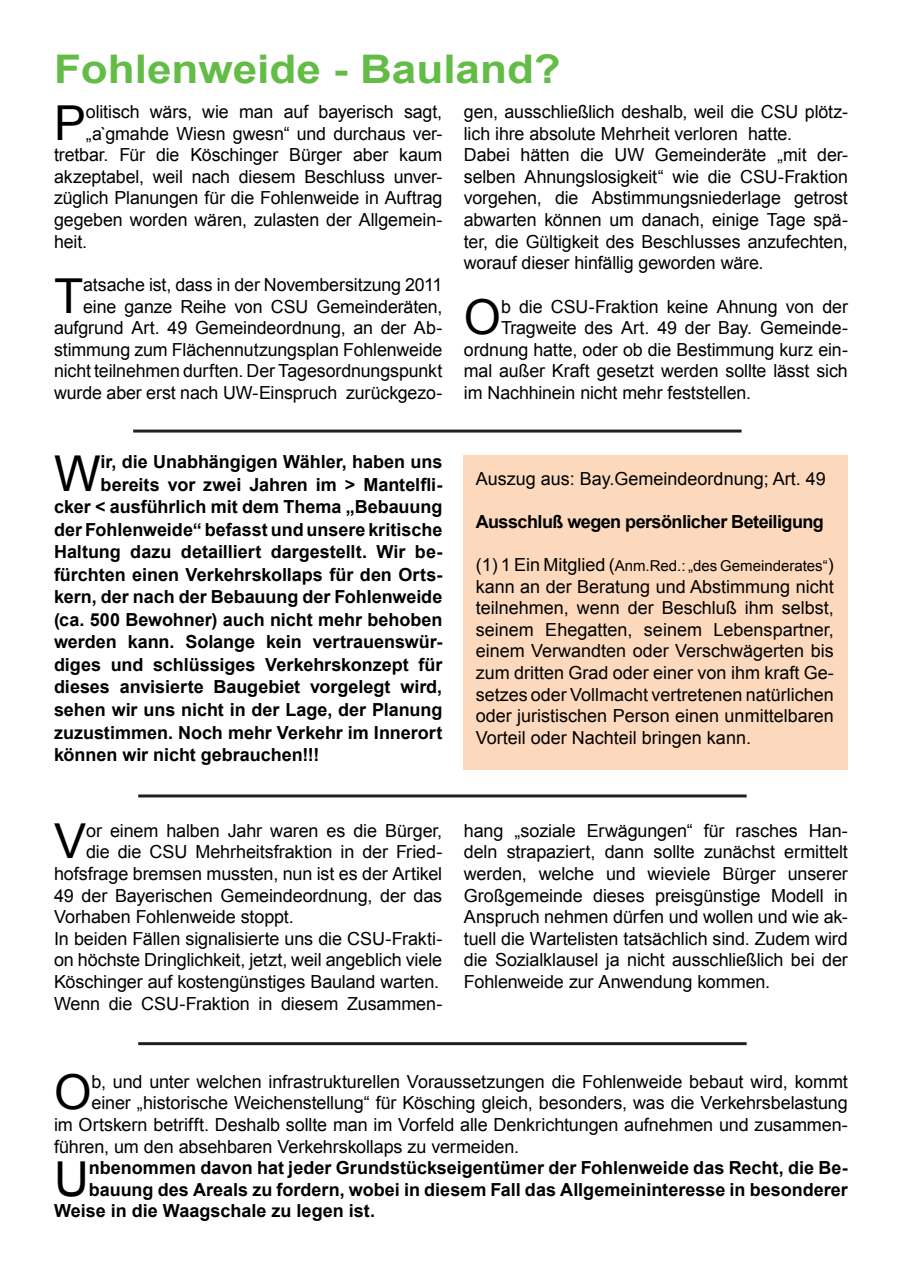
<style>
.page{position:relative;width:902px;height:1272px;background:#fff}
.page>*{position:absolute;margin:0;border:0;box-sizing:border-box;transform-origin:0 0}
.t1{font:49.5px "Arial";color:#000}
.t2{font:48.15px "Arial";color:#000}
.t3{font:700 39.45px "Arial";color:#63bc46;scale:1.12 1}
.t4{font:18px/21.6px "Arial";letter-spacing:-.01em;color:#000;text-align:justify}
.t5{font:700 18px "Arial";color:#000}
.t6{font:700 18px "Arial";letter-spacing:-.03em;color:#000}
.t7{font:15px "Arial";color:#000}
.s1{font-size:18px}
</style>
<div class="page">
<hr style="left:133px;top:429px;width:608px;height:3px;background:#060709">
<div style="left:464px;top:455px;width:383px;height:314px;background:#fcd9bc"></div>
<hr style="left:138px;top:794px;width:608px;height:3px;background:#060709">
<hr style="left:138px;top:1042px;width:608px;height:3px;background:#060709">
<h3 class="t3" style="left:54px;top:43px;width:454px">Fohlenweide - Bauland?</h3>
<h2 class="t2" style="left:54px;top:91px;width:33px">P</h2>
<p class="t4" style="left:86px;top:101px;width:358px">olitisch wärs, wie man auf bayerisch sagt,</p>
<p class="t4" style="left:464px;top:101px;width:385px;text-align:left">gen, ausschließlich deshalb, weil die CSU plötz&shy;lich ihre absolute Mehrheit verloren hatte.<br>Dabei hätten die UW Gemeinderäte „mit der&shy;selben Ahnungslosigkeit“ wie die CSU-Fraktion vorgehen, die Abstimmungsniederlage getrost abwarten können um danach, einige Tage spä&shy;ter, die Gültigkeit des Beschlusses anzufechten, worauf dieser hinfällig geworden wäre.</p>
<h2 class="t2" style="left:464px;top:286px;width:39px">O</h2>
<p class="t4" style="left:501px;top:295px;width:348px">b die CSU-Fraktion keine Ahnung von der</p>
<p class="t4" style="left:86px;top:123px;width:358px">„a`gmahde Wiesn gwesn“ und durchaus ver-</p>
<p class="t4" style="left:54px;top:144px;width:390px">tretbar. Für die Köschinger Bürger aber kaum</p>
<p class="t4" style="left:54px;top:166px;width:390px">akzeptabel, weil nach diesem Beschluss unver-</p>
<p class="t4" style="left:54px;top:187px;width:390px">züglich Planungen für die Fohlenweide in Auftrag</p>
<p class="t4" style="left:54px;top:209px;width:390px">gegeben worden wären, zulasten der Allgemein-</p>
<p class="t4" style="left:54px;top:231px;width:35px">heit.</p>
<h2 class="t2" style="left:54px;top:264px;width:31px">T</h2>
<p class="t4" style="left:54px;top:274px;width:390px;text-align:right">atsache ist, dass in der Novembersitzung 2011 eine ganze Reihe von CSU Gemeinderäten, aufgrund Art. 49 Gemeindeordnung, an der Ab&shy;stimmung zum Flächennutzungsplan Fohlenweide nicht teilnehmen durften. Der Tagesordnungspunkt wurde aber erst nach UW-Einspruch zurückgezo-</p>
<p class="t4" style="left:501px;top:317px;width:348px">Tragweite des Art. 49 der Bay. Gemeinde-</p>
<p class="t4" style="left:464px;top:339px;width:385px">ordnung hatte, oder ob die Bestimmung kurz ein-</p>
<p class="t4" style="left:464px;top:360px;width:385px">mal außer Kraft gesetzt werden sollte lässt sich</p>
<p class="t4" style="left:464px;top:382px;width:289px">im Nachhinein nicht mehr feststellen.</p>
<h1 class="t1" style="left:54px;top:441px;width:48px">W</h1>
<p class="t5" style="left:101px;top:450px;width:343px">ir, die Unabhängigen Wähler, haben uns</p>
<p class="t5" style="left:101px;top:472px;width:343px">bereits vor zwei Jahren im &gt; Mantelfli-</p>
<p class="t5" style="left:54px;top:495px;width:390px">cker &lt; ausführlich mit dem Thema „Bebauung</p>
<p class="t5" style="left:54px;top:517px;width:390px">der Fohlenweide“ befasst und unsere kritische</p>
<p class="t5" style="left:54px;top:540px;width:390px">Haltung dazu detailliert dargestellt. Wir be-</p>
<p class="t5" style="left:54px;top:562px;width:390px">fürchten einen Verkehrskollaps für den Orts-</p>
<p class="t5" style="left:54px;top:585px;width:390px">kern, der nach der Bebauung der Fohlenweide</p>
<p class="t5" style="left:54px;top:607px;width:390px">(ca. 500 Bewohner) auch nicht mehr behoben</p>
<p class="t5" style="left:54px;top:630px;width:390px">werden kann. Solange kein vertrauenswür-</p>
<p class="t5" style="left:54px;top:652px;width:390px">diges und schlüssiges Verkehrskonzept für</p>
<p class="t5" style="left:54px;top:675px;width:390px">dieses anvisierte Baugebiet vorgelegt wird,</p>
<p class="t5" style="left:54px;top:697px;width:390px">sehen wir uns nicht in der Lage, der Planung</p>
<p class="t5" style="left:54px;top:720px;width:390px">zuzustimmen. Noch mehr Verkehr im Innerort</p>
<p class="t5" style="left:54px;top:742px;width:267px">können wir nicht gebrauchen!!!</p>
<p class="t4" style="left:475px;top:467px;width:351px">Auszug aus: Bay.Gemeindeordnung; Art. 49</p>
<p class="t6" style="left:475px;top:509px;width:350px">Ausschluß wegen persönlicher Beteiligung</p>
<p class="t7" style="left:475px;top:556px;width:359px"><span class="s1">(1) 1 Ein Mitglied (</span>Anm.Red.: „des Gemeinderates“<span class="s1">)</span></p>
<p class="t4" style="left:475px;top:575px;width:359px">kann an der Beratung und Abstimmung nicht teilnehmen, wenn der Beschluß ihm selbst, seinem Ehegatten, seinem Lebenspartner, einem Verwandten oder Verschwägerten bis zum dritten Grad oder einer von ihm kraft Ge&shy;setzes oder Vollmacht vertretenen natürlichen oder juristischen Person einen unmittelbaren Vorteil oder Nachteil bringen kann.</p>
<h2 class="t2" style="left:54px;top:809px;width:34px">V</h2>
<p class="t4" style="left:86px;top:819px;width:357px">or einem halben Jahr waren es die Bürger,</p>
<p class="t4" style="left:86px;top:841px;width:357px">die die CSU Mehrheitsfraktion in der Fried-</p>
<p class="t4" style="left:54px;top:863px;width:390px">hofsfrage bremsen mussten, nun ist es der Artikel</p>
<p class="t4" style="left:54px;top:884px;width:390px">49 der Bayerischen Gemeindeordnung, der das</p>
<p class="t4" style="left:54px;top:906px;width:241px">Vorhaben Fohlenweide stoppt.</p>
<p class="t4" style="left:54px;top:927px;width:390px">In beiden Fällen signalisierte uns die CSU-Frakti-</p>
<p class="t4" style="left:54px;top:949px;width:390px">on höchste Dringlichkeit, jetzt, weil angeblich viele</p>
<p class="t4" style="left:54px;top:971px;width:386px">Köschinger auf kostengünstiges Bauland warten.</p>
<p class="t4" style="left:54px;top:992px;width:390px">Wenn die CSU-Fraktion in diesem Zusammen-</p>
<p class="t4" style="left:464px;top:819px;width:385px">hang „soziale Erwägungen“ für rasches Han&shy;deln strapaziert, dann sollte zunächst ermittelt werden, welche und wieviele Bürger unserer Großgemeinde dieses preisgünstige Modell in Anspruch nehmen dürfen und wollen und wie ak&shy;tuell die Wartelisten tatsächlich sind. Zudem wird die Sozialklausel ja nicht ausschließlich bei der Fohlenweide zur Anwendung kommen.</p>
<h2 class="t2" style="left:54px;top:1060px;width:39px">O</h2>
<p class="t4" style="left:91px;top:1070px;width:757px">b, und unter welchen infrastrukturellen Voraussetzungen die Fohlenweide bebaut wird, kommt</p>
<p class="t4" style="left:91px;top:1092px;width:757px">einer „historische Weichenstellung“ für Kösching gleich, besonders, was die Verkehrsbelastung</p>
<p class="t4" style="left:54px;top:1113px;width:795px">im Ortskern betrifft. Deshalb sollte man im Vorfeld alle Denkrichtungen aufnehmen und zusammen-</p>
<p class="t4" style="left:54px;top:1135px;width:466px">führen, um den absehbaren Verkehrskollaps zu vermeiden.</p>
<h2 class="t2" style="left:54px;top:1147px;width:36px">U</h2>
<p class="t5" style="left:89px;top:1155px;width:760px">nbenommen davon hat jeder Grundstückseigentümer der Fohlenweide das Recht, die Be-</p>
<p class="t5" style="left:89px;top:1177px;width:760px">bauung des Areals zu fordern, wobei in diesem Fall das Allgemeininteresse in besonderer</p>
<p class="t5" style="left:54px;top:1199px;width:322px">Weise in die Waagschale zu legen ist.</p>
</div>
